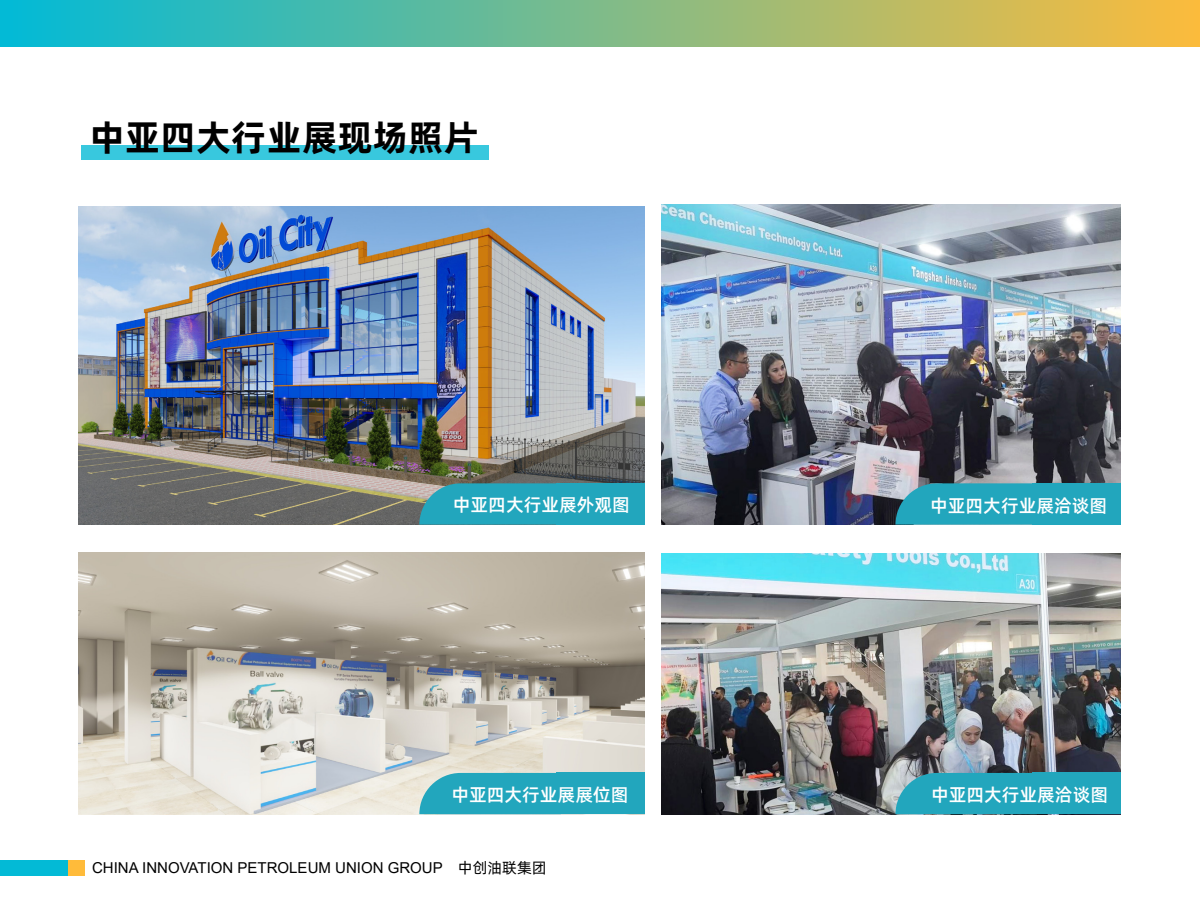
<style>
.page{position:relative;width:1200px;height:900px;background:#fff}
.page>*{position:absolute;margin:0;border:0;box-sizing:border-box;transform-origin:0 0}
.t1{font:700 36px "Alibaba Pu Hui Ti";color:#000}
.t2{font:500 18px "Alibaba Pu Hui Ti";color:#fff}
.t3{font:15px "Arial";color:#000}
.s1{font-family:"Alibaba Pu Hui Ti"}
</style>
<div class="page">
<div style="left:82px;top:145px;width:407px;height:14px;background:#38c8de"></div>
<img style="left:79px;top:206px;width:565px;height:319px">
<svg style="left:419px;top:483px;width:142px;height:42px;background:#2ca4b8"></svg>
<div style="left:556px;top:483px;width:88px;height:41px;background:#22a6bd"></div>
<img style="left:662px;top:205px;width:458px;height:320px">
<svg style="left:895px;top:483px;width:142px;height:42px;background:#2ca5bb"></svg>
<div style="left:1032px;top:483px;width:88px;height:41px;background:#22a6bd"></div>
<img style="left:662px;top:553px;width:458px;height:261px">
<img style="left:79px;top:552px;width:565px;height:262px">
<svg style="left:419px;top:773px;width:137px;height:41px;background:#2faabe"></svg>
<div style="left:556px;top:773px;width:88px;height:41px;background:#22a6bd"></div>
<svg style="left:895px;top:773px;width:137px;height:41px;background:#2ca7bd"></svg>
<div style="left:1032px;top:773px;width:88px;height:41px;background:#22a6bd"></div>
<div style="left:0;top:0;width:1200px;height:46px;background:linear-gradient(to right,#01bad7,#fcbb3c)"></div>
<div style="left:66px;top:860px;width:19px;height:15px;background:#ffbb3a"></div>
<div style="left:0;top:860px;width:68px;height:15px;background:#03bad6"></div>
<h1 class="t1" style="left:89px;top:109px;width:391px">中亚四大行业展现场照片</h1>
<p class="t2" style="left:453px;top:491px;width:179px">中亚四大行业展外观图</p>
<p class="t2" style="left:451px;top:781px;width:179px">中亚四大行业展展位图</p>
<p class="t3" style="left:92px;top:858px;width:456px">CHINA INNOVATION PETROLEUM UNION GROUP <span class="s1">中创油联集团</span></p>
<p class="t2" style="left:930px;top:492px;width:179px">中亚四大行业展洽谈图</p>
<p class="t2" style="left:931px;top:781px;width:179px">中亚四大行业展洽谈图</p>
</div>
